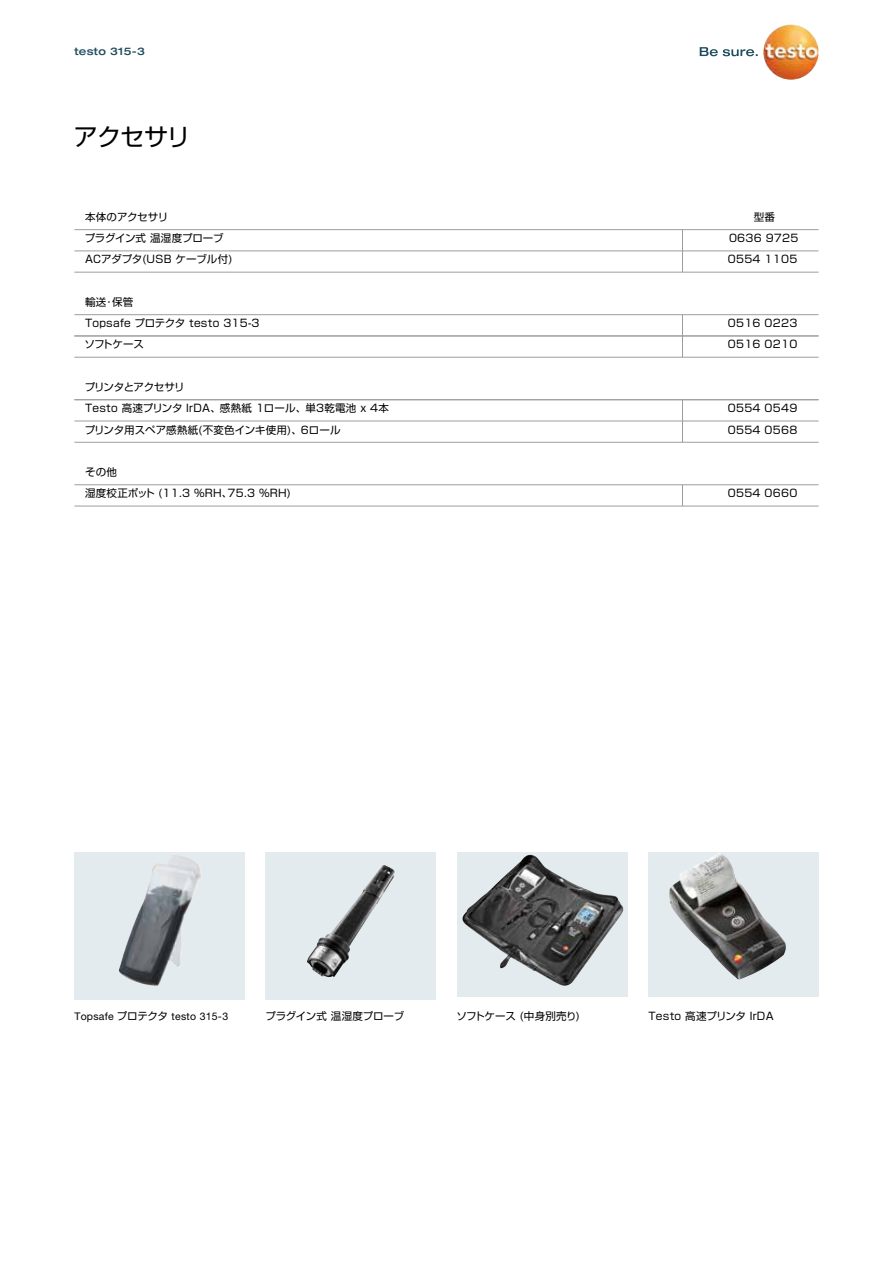
<style>
.page{position:relative;width:893px;height:1263px;background:#fff}
.page>*{position:absolute;margin:0;border:0;box-sizing:border-box;transform-origin:0 0}
.t1{font:24px "Shin Go Pro";letter-spacing:-.04em;color:#000}
.t2{font:10.5px/21.3px "Shin Go Pro";letter-spacing:.025em;color:#000}
.t3{font:10.5px "Shin Go Pro";letter-spacing:-.01em;color:#000}
.t4{font:10.5px "Shin Go Pro";letter-spacing:.005em;color:#000}
.t5{font:10.5px "Helvetica Neue LTW1 G";letter-spacing:.025em;color:#000}
.t6{font:10.5px "Shin Go Pro";letter-spacing:-.005em;color:#000}
.t7{font:500 expanded 10.5px "Helvetica Neue LTW1 G";letter-spacing:.025em;color:#1f4d5e}
.t8{font:10.5px "Shin Go Pro";letter-spacing:-.055em;color:#000}
.s1{font-family:"Shin Go Pro"}
</style>
<div class="page">
<div style="left:266px;top:852px;width:170px;height:147px;background:#e3ebef"></div>
<img style="left:307px;top:865px;width:88px;height:112px">
<div style="left:74px;top:852px;width:170px;height:147px;background:#e3ebef"></div>
<img style="left:119px;top:855px;width:83px;height:131px">
<svg style="left:457px;top:852px;width:170px;height:145px;background:#9a9fa1"></svg>
<img style="left:477px;top:855px;width:53px;height:47px">
<div style="left:648px;top:852px;width:171px;height:145px;background:#e3ebef"></div>
<img style="left:669px;top:853px;width:117px;height:127px">
<svg style="left:700px;top:47px;width:58px;height:9px"></svg>
<img style="left:763px;top:24px;width:56px;height:56px;border-radius:28px">
<hr style="left:74px;top:229px;width:745px;height:1px;background:#9d9d9c">
<hr style="left:74px;top:314px;width:745px;height:1px;background:#9d9d9c">
<svg style="left:682px;top:315px;width:1px;height:42px"></svg>
<svg style="left:682px;top:400px;width:1px;height:42px"></svg>
<hr style="left:74px;top:484px;width:745px;height:1px;background:#9d9d9c">
<svg style="left:682px;top:485px;width:1px;height:21px"></svg>
<hr style="left:74px;top:250px;width:745px;height:1px;background:#9d9d9c">
<svg style="left:682px;top:230px;width:1px;height:42px"></svg>
<hr style="left:74px;top:336px;width:745px;height:1px;background:#9d9d9c">
<hr style="left:74px;top:357px;width:745px;height:1px;background:#9d9d9c">
<hr style="left:74px;top:399px;width:745px;height:1px;background:#9d9d9c">
<hr style="left:74px;top:421px;width:745px;height:1px;background:#9d9d9c">
<hr style="left:74px;top:442px;width:745px;height:1px;background:#9d9d9c">
<hr style="left:74px;top:506px;width:745px;height:1px;background:#9d9d9c">
<hr style="left:74px;top:272px;width:745px;height:1px;background:#9d9d9c">
<p class="t7" style="left:74px;top:44px;width:72px">testo 315-3</p>
<h1 class="t1" style="left:74px;top:118px;width:118px">アクセサリ</h1>
<p class="t4" style="left:85px;top:208px;width:85px">本体のアクセサリ</p>
<p class="t2" style="left:754px;top:205px;width:23px">型番</p>
<p class="t3" style="left:85px;top:230px;width:141px">プラグイン式 温湿度プローブ</p>
<p class="t4" style="left:85px;top:251px;width:149px">ACアダプタ(USB ケーブル付)</p>
<p class="t2" style="left:85px;top:290px;width:50px">輸送･保管</p>
<p class="t2" style="left:84px;top:311px;width:177px">Topsafe プロテクタ testo 315-3ソフトケース</p>
<p class="t8" style="left:85px;top:378px;width:101px">プリンタとアクセサリ</p>
<p class="t2" style="left:85px;top:396px;width:306px">Testo 高速プリンタ IrDA、感熱紙 1ロール、単3乾電池 x 4本プリンタ用スペア感熱紙(不変色インキ使用)、6ロール</p>
<p class="t2" style="left:85px;top:460px;width:34px">その他</p>
<p class="t2" style="left:85px;top:481px;width:207px">湿度校正ポット (11.3 %RH、75.3 %RH)</p>
<p class="t2" style="left:729px;top:226px;width:71px">0636 9725</p>
<p class="t2" style="left:728px;top:247px;width:71px">0554 1105</p>
<p class="t2" style="left:728px;top:311px;width:71px">0516 0223<br>0516 0210</p>
<p class="t2" style="left:728px;top:396px;width:71px">0554 0549<br>0554 0568</p>
<p class="t2" style="left:728px;top:481px;width:71px">0554 0660</p>
<p class="t5" style="left:74px;top:1010px;width:155px">Topsafe <span class="s1">プロテクタ</span> testo 315-3</p>
<p class="t3" style="left:265px;top:1008px;width:141px">プラグイン式 温湿度プローブ</p>
<p class="t6" style="left:456px;top:1008px;width:125px">ソフトケース (中身別売り)</p>
<p class="t2" style="left:648px;top:1004px;width:127px">Testo 高速プリンタ IrDA</p>
</div>
